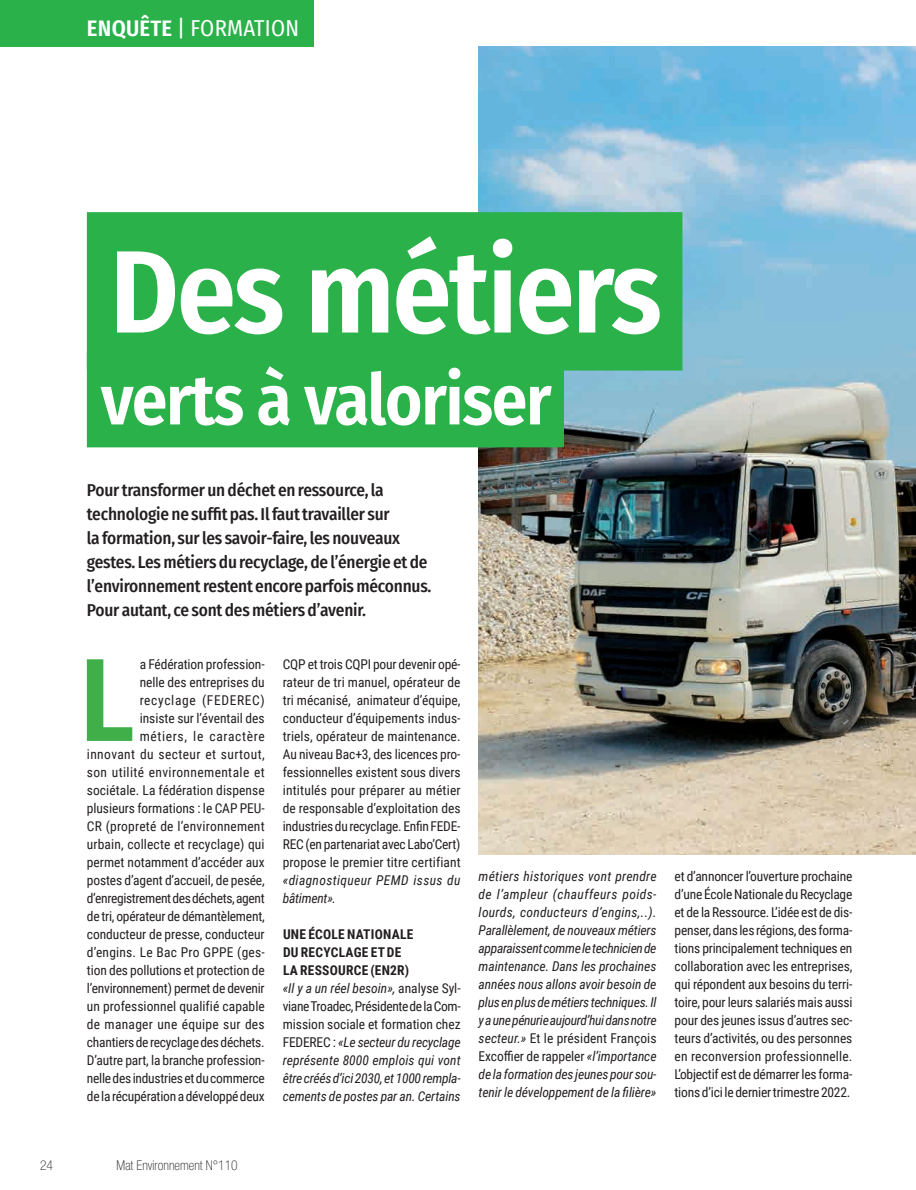
<style>
.page{position:relative;width:916px;height:1190px;background:#fff}
.page>*{position:absolute;margin:0;border:0;box-sizing:border-box;transform-origin:0 0}
.t1{font:600 117.15px "Fira Sans Condensed";letter-spacing:-.02em;color:#fff}
.t2{font:700 114.75px "Roboto Condensed";color:#40ae49}
.t3{font:600 70.8px "Fira Sans Condensed";letter-spacing:-.02em;color:#fff}
.t4{font:22.5px "Fira Sans Condensed";letter-spacing:.01em;color:#fff}
.t5{font:500 17.25px/24px "Fira Sans Condensed";letter-spacing:-.01em;color:#231f20}
.t6{font:13.5px/18px "Roboto Condensed";letter-spacing:-.005em;color:#231f20;text-align:justify}
.t7{font:italic 13.5px/18px "Roboto Condensed";letter-spacing:-.01em;color:#231f20}
.t8{font:italic 13.5px/18px "Roboto Condensed";letter-spacing:.025em;color:#231f20}
.t9{font:100 condensed 13.5px "Helvetica Neue";color:#231f20}
.s1{font-weight:600}
.s2{font-weight:700;font-style:normal}
.s3{font-style:normal}
</style>
<div class="page">
<div style="left:0;top:0;width:314px;height:47px;background:#2ab14a"></div>
<img style="left:479px;top:47px;width:437px;height:807px">
<div style="left:87px;top:212px;width:595px;height:159px;background:#2ab14a"></div>
<div style="left:87px;top:352px;width:477px;height:95px;background:#2ab14a"></div>
<h3 class="t4" style="left:87px;top:11px;width:214px"><span class="s1">enquête</span> | FORMATION</h3>
<h1 class="t1" style="left:110px;top:196px;width:554px">Des métiers</h1>
<h3 class="t3" style="left:101px;top:342px;width:452px">verts à valoriser</h3>
<p class="t5" style="left:87px;top:477px;width:346px">Pour transformer un déchet en ressource, la technologie ne suffit pas. Il faut travailler sur<br>la formation, sur les savoir-faire, les nouveaux gestes. Les métiers du recyclage, de l’énergie et de l’environnement restent encore parfois méconnus.<br>Pour autant, ce sont des métiers d’avenir.</p>
<p class="t6" style="left:87px;top:655px;width:179px;text-align:right">a Fédération profession-<br>nelle des entreprises du recyclage (FEDEREC)<br>insiste sur l’éventail des<br>métiers, le caractère<br>innovant du secteur et surtout, son utilité environnementale et sociétale. La fédération dispense plusieurs formations : le CAP PEU-<br>CR (propreté de l’environnement urbain, collecte et recyclage) qui permet notamment d’accéder aux postes d’agent d’accueil, de pesée, d’enregistrement des déchets, agent de tri, opérateur de démantèlement, conducteur de presse, conducteur d’engins. Le Bac Pro GPPE (ges&shy;tion des pollutions et protection de l’environnement) permet de devenir un professionnel qualifié capable de manager une équipe sur des chantiers de recyclage des déchets.<br>D’autre part, la branche profession&shy;nelle des industries et du commerce de la récupération a développé deux</p>
<p class="t6" style="left:283px;top:654px;width:179px">CQP et trois CQPI pour devenir opé&shy;rateur de tri manuel, opérateur de tri mécanisé, animateur d’équipe, conducteur d’équipements indus&shy;triels, opérateur de maintenance.<br>Au niveau Bac+3, des licences pro&shy;fessionnelles existent sous divers intitulés pour préparer au métier de responsable d’exploitation des industries du recyclage. Enfin FEDE-REC (en partenariat avec Labo’Cert) propose le premier titre certifiant</p>
<h2 class="t2" style="left:80px;top:620px;width:56px">L</h2>
<p class="t8" style="left:283px;top:870px;width:179px">«diagnostiqueur PEMD issus du bâtiment».</p>
<p class="t7" style="left:283px;top:924px;width:179px"><span class="s2">UNE ÉCOLE NATIONALE<br>DU RECYCLAGE ET DE<br>LA RESSOURCE (EN2R)<br></span>«Il y a un réel besoin», <span class="s3">analyse Syl&shy;viane Troadec, Présidente de la Com&shy;mission sociale et formation chez<br>FEDEREC :</span> «Le secteur du recyclage représente 8000 emplois qui vont être créés d’ici 2030, et 1000 rempla&shy;cements de postes par an. Certains</p>
<p class="t7" style="left:479px;top:867px;width:179px;text-align:justify">métiers historiques vont prendre de l’ampleur (chauffeurs poids&shy;lourds, conducteurs d’engins,..).<br>Parallèlement, de nouveaux métiers apparaissent comme le technicien de maintenance. Dans les prochaines années nous allons avoir besoin de plus en plus de métiers techniques. Il y a une pénurie aujourd’hui dans notre secteur.» <span class="s3">Et le président François Excoffier de rappeler</span> «l’importance de la formation des jeunes pour sou&shy;tenir le développement de la filière»</p>
<p class="t6" style="left:674px;top:867px;width:179px">et d’annoncer l’ouverture prochaine d’une École Nationale du Recyclage et de la Ressource. L’idée est de dis&shy;penser, dans les régions, des forma&shy;tions principalement techniques en collaboration avec les entreprises, qui répondent aux besoins du terri&shy;toire, pour leurs salariés mais aussi pour des jeunes issus d’autres sec&shy;teurs d’activités, ou des personnes en reconversion professionnelle.<br>L’objectif est de démarrer les forma&shy;tions d’ici le dernier trimestre 2022.</p>
<p class="t9" style="left:40px;top:1158px;width:14px">24</p>
<p class="t9" style="left:117px;top:1158px;width:123px">Mat Environnement N°110</p>
</div>
